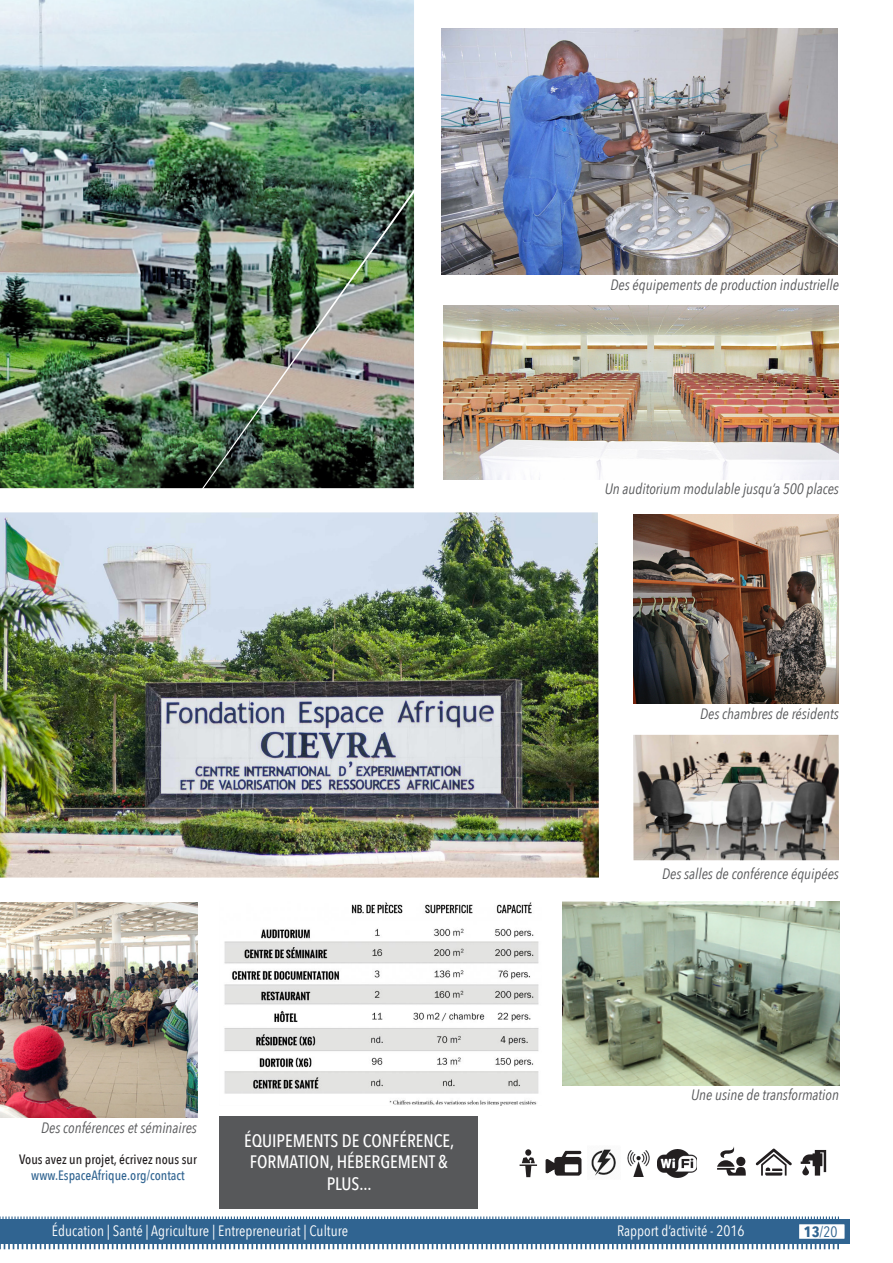
<style>
.page{position:relative;width:893px;height:1263px;background:#fff}
.page>*{position:absolute;margin:0;border:0;box-sizing:border-box;transform-origin:0 0}
.t1{font:500 18px/21.6px "Avenir Next Condensed";color:#fff;text-align:center}
.t2{font:italic 15px "Avenir Next Condensed";color:#57585a}
.t3{font:15px "Avenir Next Condensed";color:#fff}
.t4{font:15px "Avenir Next Condensed";color:#306491}
.t5{font:500 13.5px "Avenir Next Condensed";color:#231f20}
.t6{font:500 13.5px "Avenir Next Condensed";color:#306491}
.s1{font-weight:700}
</style>
<div class="page">
<div style="left:0;top:1219px;width:850px;height:24px;background:#306491"></div>
<svg style="left:0;top:1216px;width:839px;height:3px"></svg>
<svg style="left:0;top:1243px;width:840px;height:7px"></svg>
<div style="left:798px;top:1223px;width:48px;height:17px;background:#fff;border:2px solid #306491"></div>
<img style="left:635px;top:514px;width:204px;height:190px">
<img style="left:0;top:914px;width:197px;height:204px">
<img style="left:562px;top:901px;width:277px;height:184px">
<img style="left:224px;top:928px;width:315px;height:178px">
<img style="left:443px;top:306px;width:396px;height:173px">
<img style="left:635px;top:735px;width:204px;height:125px">
<div style="left:220px;top:1116px;width:258px;height:93px;background:#57585a"></div>
<img style="left:658px;top:1150px;width:39px;height:27px">
<img style="left:627px;top:1150px;width:23px;height:26px">
<img style="left:591px;top:1149px;width:25px;height:27px">
<svg style="left:801px;top:1150px;width:25px;height:25px"></svg>
<svg style="left:802px;top:1165px;width:7px;height:10px"></svg>
<svg style="left:717px;top:1146px;width:29px;height:29px"></svg>
<svg style="left:756px;top:1148px;width:36px;height:27px"></svg>
<svg style="left:546px;top:1151px;width:35px;height:24px"></svg>
<svg style="left:520px;top:1157px;width:17px;height:20px"></svg>
<div style="left:525px;top:1149px;width:6px;height:7px;background:#231f20;border-radius:50%"></div>
<img style="left:0;top:0;width:414px;height:476px">
<img style="left:202px;top:188px;width:212px;height:288px">
<img style="left:441px;top:29px;width:396px;height:245px">
<img style="left:0;top:476px;width:635px;height:438px">
<p class="t2" style="left:610px;top:275px;width:230px">Des équipements de production industrielle</p>
<p class="t2" style="left:605px;top:480px;width:236px">Un auditorium modulable jusqu’a 500 places</p>
<p class="t2" style="left:700px;top:705px;width:140px">Des chambres de résidents</p>
<p class="t2" style="left:662px;top:865px;width:178px">Des salles de conférence équipées</p>
<p class="t2" style="left:41px;top:1119px;width:157px">Des conférences et séminaires</p>
<p class="t5" style="left:19px;top:1151px;width:179px">Vous avez un projet, écrivez nous sur</p>
<p class="t6" style="left:31px;top:1167px;width:155px">www.EspaceAfrique.org/contact</p>
<p class="t1" style="left:244px;top:1129px;width:212px">ÉQUIPEMENTS DE CONFÉRENCE,<br>FORMATION, HÉBERGEMENT &amp;<br>PLUS...</p>
<p class="t2" style="left:691px;top:1086px;width:149px">Une usine de transformation</p>
<p class="t3" style="left:52px;top:1218px;width:298px">Éducation | Santé | Agriculture | Entrepreneuriat | Culture</p>
<p class="t3" style="left:617px;top:1218px;width:129px">Rapport d’activité - 2016</p>
<p class="t4" style="left:804px;top:1218px;width:35px"><span class="s1">13</span>/20</p>
</div>
